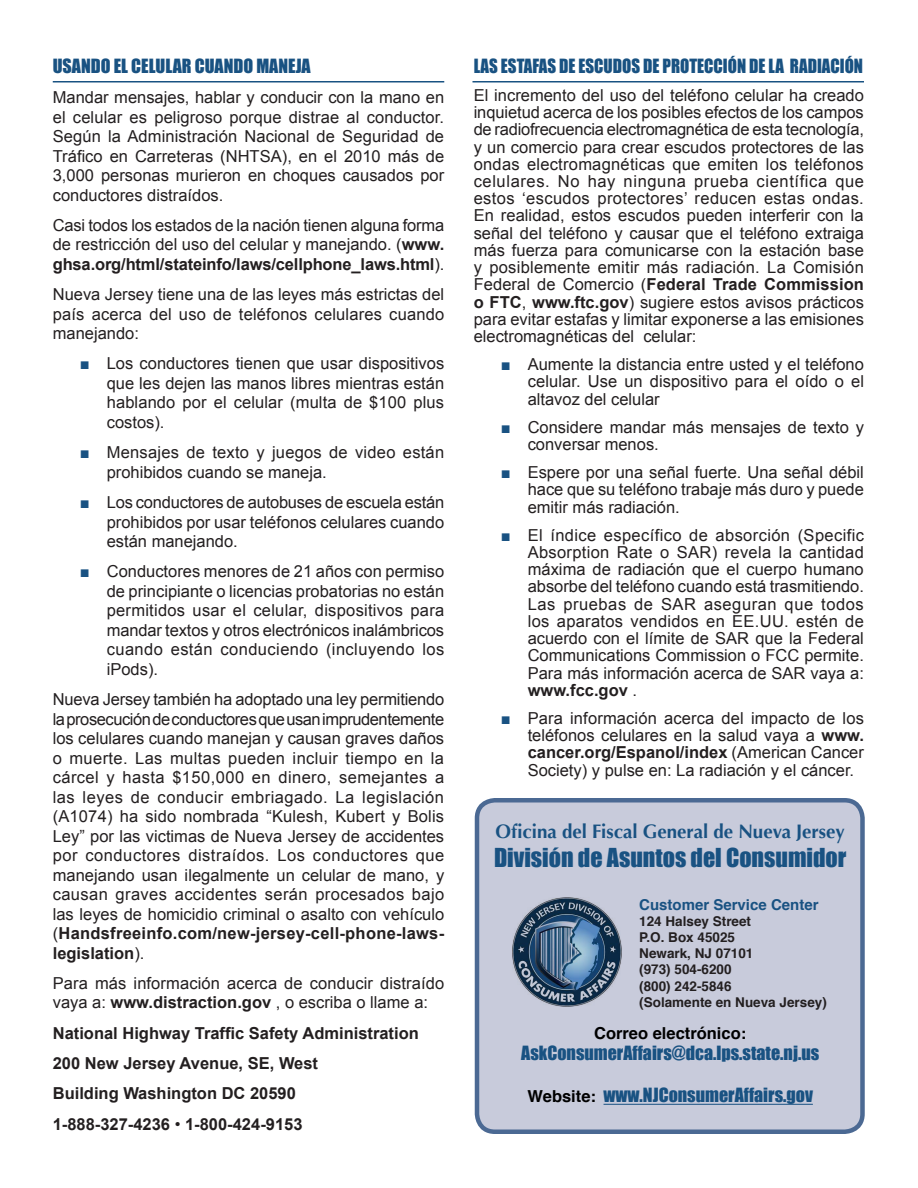
<style>
.page{position:relative;width:918px;height:1188px;background:#fff}
.page>*{position:absolute;margin:0;border:0;box-sizing:border-box;transform-origin:0 0}
.t1{font:24px "Impact";color:#195282}
.t2{font:700 19.5px "Optima";color:#195282;scale:.96 1}
.t3{font:18px "Impact";color:#195282}
.t4{font:18px "Impact";color:#195282;scale:.94 1}
.t5{font:16.5px/19.5px "Arial";color:#231f20;text-align:justify}
.t6{font:700 16.5px/30.3px "Arial";color:#231f20}
.t7{font:700 16.5px "Helvetica";color:#000}
.t8{font:700 15px "Helvetica";color:#195282}
.t9{font:700 13.5px/16.2px "Helvetica";color:#231f20}
.s1{font-weight:700}
.s2{color:#195282}
.s3{font-weight:400}
.s4{font-family:"Helvetica";font-weight:700;font-size:16.5px;color:#000}
</style>
<div class="page">
<hr style="left:53px;top:81px;width:391px;height:1px;background:#195282">
<hr style="left:472px;top:81px;width:392px;height:1px;background:#195282">
<div style="left:477px;top:800px;width:385px;height:332px;background:#c8cbdb;border-radius:18px"></div>
<div style="left:475px;top:798px;width:390px;height:336px;border:4px solid #4b6993;border-radius:18px"></div>
<hr style="left:604px;top:1104px;width:209px;height:1px;background:#195282">
<img style="left:513px;top:897px;width:108px;height:109px">
<p class="t3" style="left:53px;top:52px;width:260px">USANDO EL CELULAR CUANDO MANEJA</p>
<p class="t5" style="left:53px;top:88px;width:393px">Mandar mensajes, hablar y conducir con la mano en el celular es peligroso porque distrae al conductor.<br>Según la Administración Nacional de Seguridad de Tráfico en Carreteras (NHTSA), en el 2010 más de 3,000 personas murieron en choques causados por conductores distraídos.</p>
<p class="t5" style="left:53px;top:215px;width:393px">Casi todos los estados de la nación tienen alguna forma de restricción del uso del celular y manejando. (<span class="s1">www. ghsa.org/html/stateinfo/laws/cellphone_laws.html</span>).</p>
<p class="t5" style="left:53px;top:285px;width:393px">Nueva Jersey tiene una de las leyes más estrictas del país acerca del uso de teléfonos celulares cuando manejando:</p>
<p class="t5" style="left:107px;top:354px;width:339px;text-indent:-27px"><span class="s2">■</span> Los conductores tienen que usar dispositivos que les dejen las manos libres mientras están hablando por el celular (multa de $100 plus costos).</p>
<p class="t5" style="left:107px;top:443px;width:339px;text-indent:-27px"><span class="s2">■</span> Mensajes de texto y juegos de video están prohibidos cuando se maneja.</p>
<p class="t5" style="left:107px;top:493px;width:339px;text-indent:-27px"><span class="s2">■</span> Los conductores de autobuses de escuela están prohibidos por usar teléfonos celulares cuando están manejando.</p>
<p class="t5" style="left:107px;top:562px;width:339px;text-indent:-27px"><span class="s2">■</span> Conductores menores de 21 años con permiso de principiante o licencias probatorias no están permitidos usar el celular, dispositivos para mandar textos y otros electrónicos inalámbricos cuando están conduciendo (incluyendo los iPods).</p>
<p class="t5" style="left:53px;top:690px;width:393px">Nueva Jersey también ha adoptado una ley permitiendo la prosecución de conductores que usan imprudentemente los celulares cuando manejan y causan graves daños o muerte. Las multas pueden incluir tiempo en la cárcel y hasta $150,000 en dinero, semejantes a las leyes de conducir embriagado. La legislación (A1074) ha sido nombrada “Kulesh, Kubert y Bolis Ley” por las victimas de Nueva Jersey de accidentes por conductores distraídos. Los conductores que manejando usan ilegalmente un celular de mano, y causan graves accidentes serán procesados bajo las leyes de homicidio criminal o asalto con vehículo (<span class="s1">Handsfreeinfo.com/new-jersey-cell-phone-laws&shy;legislation</span>).</p>
<p class="t5" style="left:53px;top:974px;width:393px">Para más información acerca de conducir distraído vaya a: <span class="s1">www.distraction.gov</span> , o escriba o llame a:</p>
<p class="t6" style="left:53px;top:1018px;width:368px">National Highway Traffic Safety Administration 200 New Jersey Avenue, SE, West<br>Building Washington DC 20590<br>1-888-327-4236 <span class="s3">•</span> 1-800-424-9153</p>
<p class="t4" style="left:474px;top:52px;width:416px">LAS ESTAFAS DE ESCUDOS DE PROTECCIÓN DE LA RADIACIÓN</p>
<p class="t5" style="left:474px;top:87px;width:392px;line-height:17.2px">El incremento del uso del teléfono celular ha creado inquietud acerca de los posibles efectos de los campos de radiofrecuencia electromagnética de esta tecnología, y un comercio para crear escudos protectores de las ondas electromagnéticas que emiten los teléfonos celulares. No hay ninguna prueba científica que estos ‘escudos protectores’ reducen estas ondas.<br>En realidad, estos escudos pueden interferir con la señal del teléfono y causar que el teléfono extraiga más fuerza para comunicarse con la estación base y posiblemente emitir más radiación. La Comisión Federal de Comercio (<span class="s1">Federal Trade Commission o FTC</span>, <span class="s1">www.ftc.gov</span>) sugiere estos avisos prácticos para evitar estafas y limitar exponerse a las emisiones electromagnéticas del celular:</p>
<p class="t5" style="left:528px;top:356px;width:338px;line-height:17.2px;text-indent:-27px"><span class="s2">■</span> Aumente la distancia entre usted y el teléfono celular. Use un dispositivo para el oído o el altavoz del celular</p>
<p class="t5" style="left:528px;top:419px;width:338px;line-height:17.2px;text-indent:-27px"><span class="s2">■</span> Considere mandar más mensajes de texto y conversar menos.</p>
<p class="t5" style="left:528px;top:464px;width:338px;line-height:17.2px;text-indent:-27px"><span class="s2">■</span> Espere por una señal fuerte. Una señal débil hace que su teléfono trabaje más duro y puede emitir más radiación.</p>
<p class="t5" style="left:528px;top:526px;width:338px;line-height:17.2px;text-indent:-27px"><span class="s2">■</span> El índice específico de absorción (Specific Absorption Rate o SAR) revela la cantidad máxima de radiación que el cuerpo humano absorbe del teléfono cuando está trasmitiendo.<br>Las pruebas de SAR aseguran que todos los aparatos vendidos en EE.UU. estén de acuerdo con el límite de SAR que la Federal Communications Commission o FCC permite.<br>Para más información acerca de SAR vaya a: <span class="s1">www.fcc.gov</span> .</p>
<p class="t5" style="left:528px;top:709px;width:338px;line-height:17.5px;text-indent:-27px"><span class="s2">■</span> Para información acerca del impacto de los teléfonos celulares en la salud vaya a <span class="s1">www. cancer.org/Espanol/index</span> (American Cancer Society) y pulse en: La radiación y el cáncer.</p>
<p class="t2" style="left:496px;top:821px;width:365px">Oficina del Fiscal General de Nueva Jersey</p>
<h1 class="t1" style="left:494px;top:839px;width:354px">División de Asuntos del Consumidor</h1>
<p class="t8" style="left:639px;top:892px;width:181px">Customer Service Center</p>
<p class="t9" style="left:639px;top:913px;width:189px">124 Halsey Street<br>P.O. Box 45025<br>Newark, NJ 07101<br>(973) 504-6200<br>(800) 242-5846<br>(Solamente en Nueva Jersey)</p>
<p class="t7" style="left:594px;top:1020px;width:154px">Correo electrónico:</p>
<p class="t3" style="left:521px;top:1039px;width:300px">AskConsumerAffairs@dca.lps.state.nj.us</p>
<p class="t3" style="left:528px;top:1081px;width:287px"><span class="s4">Website:</span> www.NJConsumerAffairs.gov</p>
</div>
